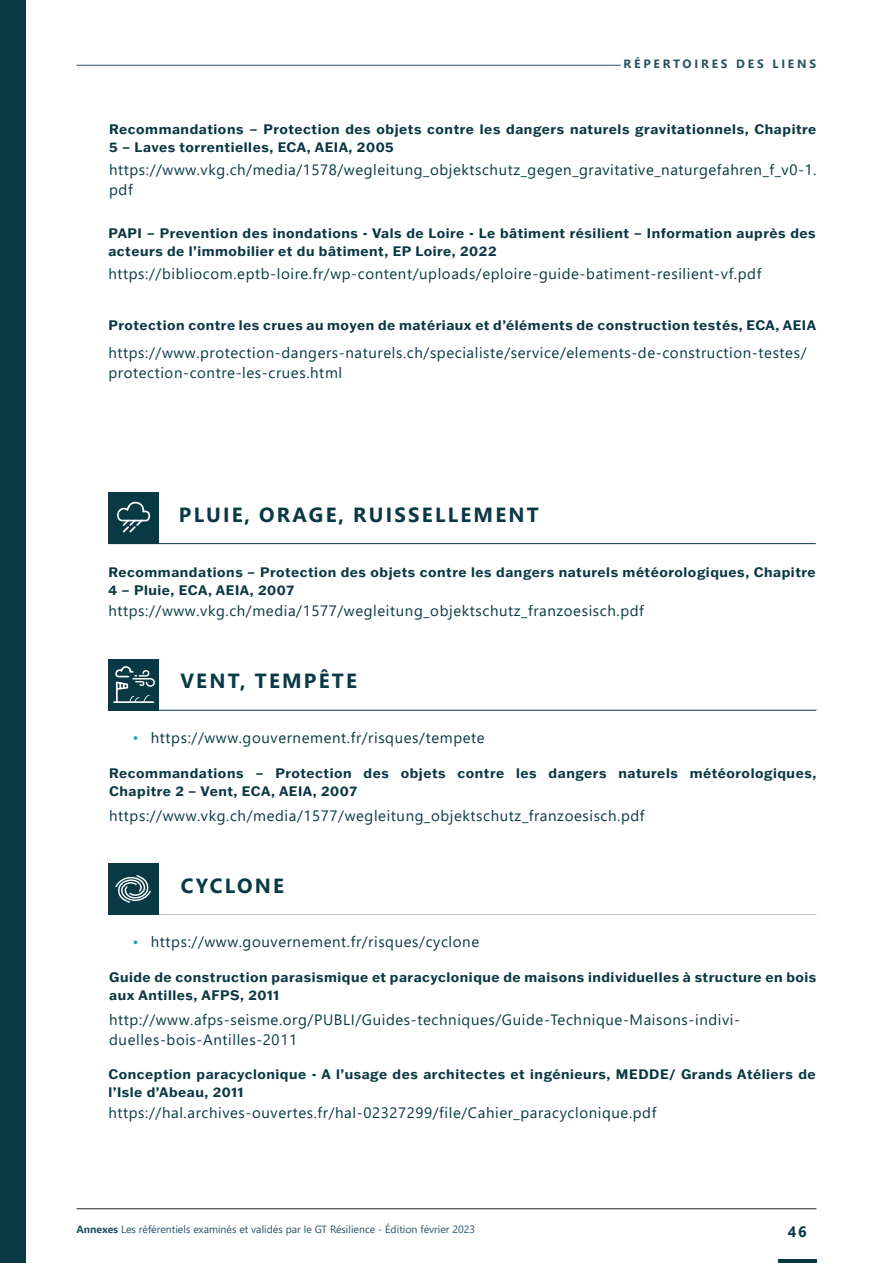
<style>
.page{position:relative;width:893px;height:1263px;background:#fff}
.page>*{position:absolute;margin:0;border:0;box-sizing:border-box;transform-origin:0 0}
.t1{font:700 20.4px "Segoe UI";letter-spacing:.11em;color:#083945}
.t2{font:15px/19.5px "Segoe UI";letter-spacing:.04em;color:#083945}
.t3{font:700 15px "Segoe UI";color:#083945}
.t4{font:700 13.5px/18px "Franklin Gothic ATF";letter-spacing:.04em;color:#0a3743}
.t5{font:700 12px "Segoe UI";letter-spacing:.235em;color:#245267}
.t6{font:10.5px "Segoe UI";color:#245267}
.s1{font-weight:700}
</style>
<div class="page">
<hr style="left:778px;top:1259px;width:38px;height:4px;background:#083945">
<hr style="left:77px;top:1208px;width:739px;height:1px;background:#231f20">
<div style="left:0;top:0;width:25px;height:1263px;background:#083945"></div>
<hr style="left:77px;top:65px;width:544px;height:1px;background:#245267">
<hr style="left:108px;top:543px;width:708px;height:1px;background:#0a3743">
<svg style="left:134px;top:736px;width:3px;height:4px"></svg>
<svg style="left:134px;top:940px;width:3px;height:4px"></svg>
<hr style="left:109px;top:710px;width:707px;height:1px;background:#0a3743">
<hr style="left:109px;top:914px;width:707px;height:1px;background:#0a3743">
<div style="left:108px;top:492px;width:51px;height:51px;background:#083945"></div>
<div style="left:108px;top:659px;width:51px;height:51px;background:#083945"></div>
<div style="left:108px;top:863px;width:51px;height:52px;background:#083945"></div>
<svg style="left:117px;top:502px;width:33px;height:30px"></svg>
<hr style="left:113px;top:701px;width:41px;height:2px;background:#fff">
<svg style="left:115px;top:666px;width:40px;height:37px"></svg>
<svg style="left:115px;top:875px;width:36px;height:28px"></svg>
<p class="t5" style="left:623px;top:53px;width:194px">RÉPERTOIRES DES LIENS</p>
<p class="t4" style="left:109px;top:120px;width:709px">Recommandations – Protection des objets contre les dangers naturels gravitationnels, Chapitre<br>5 – Laves torrentielles, ECA, AEIA, 2005</p>
<p class="t2" style="left:109px;top:159px;width:709px">https://www.vkg.ch/media/1578/wegleitung_objektschutz_gegen_gravitative_naturgefahren_f_v0-1. pdf</p>
<p class="t4" style="left:108px;top:223px;width:709px">PAPI – Prevention des inondations - Vals de Loire - Le bâtiment résilient – Information auprès des acteurs de l’immobilier et du bâtiment, EP Loire, 2022</p>
<p class="t2" style="left:108px;top:262px;width:654px">https://bibliocom.eptb-loire.fr/wp-content/uploads/eploire-guide-batiment-resilient-vf.pdf</p>
<p class="t4" style="left:108px;top:316px;width:709px">Protection contre les crues au moyen de matériaux et d’éléments de construction testés, ECA, AEIA</p>
<p class="t2" style="left:108px;top:342px;width:700px">https://www.protection-dangers-naturels.ch/specialiste/service/elements-de-construction-testes/ protection-contre-les-crues.html</p>
<p class="t1" style="left:179px;top:496px;width:361px">PLUIE, ORAGE, RUISSELLEMENT</p>
<p class="t4" style="left:108px;top:563px;width:709px">Recommandations – Protection des objets contre les dangers naturels météorologiques, Chapitre<br>4 – Pluie, ECA, AEIA, 2007</p>
<p class="t2" style="left:108px;top:600px;width:537px">https://www.vkg.ch/media/1577/wegleitung_objektschutz_franzoesisch.pdf</p>
<p class="t1" style="left:180px;top:662px;width:178px">VENT, TEMPÊTE</p>
<p class="t2" style="left:151px;top:726px;width:335px">https://www.gouvernement.fr/risques/tempete</p>
<p class="t4" style="left:109px;top:763px;width:709px">Recommandations – Protection des objets contre les dangers naturels météorologiques,<br>Chapitre 2 – Vent, ECA, AEIA, 2007</p>
<p class="t2" style="left:109px;top:805px;width:537px">https://www.vkg.ch/media/1577/wegleitung_objektschutz_franzoesisch.pdf</p>
<p class="t1" style="left:181px;top:866px;width:105px">CYCLONE</p>
<p class="t2" style="left:151px;top:930px;width:330px">https://www.gouvernement.fr/risques/cyclone</p>
<p class="t4" style="left:109px;top:968px;width:709px">Guide de construction parasismique et paracyclonique de maisons individuelles à structure en bois aux Antilles, AFPS, 2011</p>
<p class="t2" style="left:109px;top:1009px;width:632px">http://www.afps-seisme.org/PUBLI/Guides-techniques/Guide-Technique-Maisons-indivi&shy;duelles-bois-Antilles-2011</p>
<p class="t4" style="left:108px;top:1065px;width:709px">Conception paracyclonique - A l’usage des architectes et ingénieurs, MEDDE/ Grands Atéliers de l’Isle d’Abeau, 2011</p>
<p class="t2" style="left:108px;top:1102px;width:549px">https://hal.archives-ouvertes.fr/hal-02327299/file/Cahier_paracyclonique.pdf</p>
<p class="t6" style="left:77px;top:1219px;width:400px"><span class="s1">Annexes</span> Les référentiels examinés et validés par le GT Résilience - Édition février 2023</p>
<p class="t3" style="left:788px;top:1218px;width:21px">46</p>
</div>
